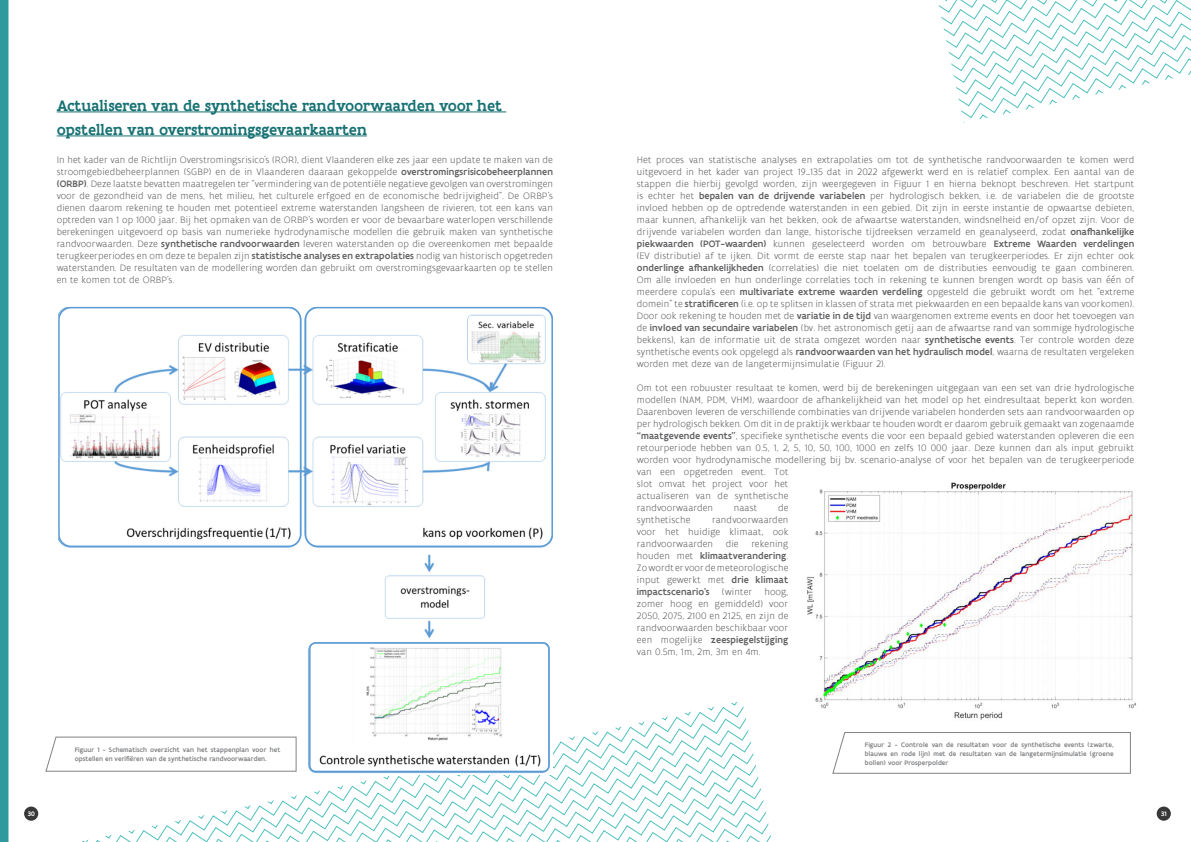
<style>
.page{position:relative;width:1191px;height:842px;background:#fff}
.page>*{position:absolute;margin:0;border:0;box-sizing:border-box;transform-origin:0 0}
.t1{font:500 16px/24px "Flanders Art Serif";color:#177173}
.Bodytekst{font:300 10px/12px "Flanders Art Sans";letter-spacing:.01em;color:#636366;text-align:justify}
.t2{font:500 7px/9px "Flanders Art Sans";letter-spacing:.01em;color:#808285}
.t3{font:500 7px "Flanders Art Sans";color:#fff}
.s1{font-weight:500}
</style>
<div class="page">
<svg style="left:0;top:0;width:9px;height:842px;background:#3a9ea2"></svg>
<div style="left:24px;top:806px;width:14px;height:15px;background:#383839;border-radius:50%"></div>
<div style="left:1156px;top:806px;width:14px;height:15px;background:#383839;border-radius:50%"></div>
<hr style="left:57px;top:112px;width:449px;height:1px;background:#177173">
<hr style="left:57px;top:136px;width:310px;height:1px;background:#177173">
<img style="left:807px;top:482px;width:329px;height:238px">
<svg style="left:82px;top:837px;width:689px;height:5px"></svg>
<svg style="left:105px;top:825px;width:666px;height:12px"></svg>
<svg style="left:174px;top:814px;width:595px;height:11px"></svg>
<svg style="left:221px;top:802px;width:545px;height:12px"></svg>
<svg style="left:267px;top:790px;width:497px;height:12px"></svg>
<svg style="left:337px;top:779px;width:424px;height:11px"></svg>
<svg style="left:383px;top:772px;width:376px;height:7px"></svg>
<svg style="left:938px;top:0;width:253px;height:123px"></svg>
<img style="left:59px;top:308px;width:494px;height:466px">
<svg style="left:45px;top:701px;width:711px;height:71px"></svg>
<svg style="left:832px;top:732px;width:299px;height:42px"></svg>
<div style="left:58px;top:307px;width:243px;height:240px;border:2px solid #5b9bd5;border-radius:12px"></div>
<div style="left:305px;top:307px;width:248px;height:240px;border:2px solid #5b9bd5;border-radius:12px"></div>
<div style="left:309px;top:642px;width:240px;height:130px;border:2px solid #5b9bd5;border-radius:6px"></div>
<p class="t1" style="left:57px;top:93px;width:447px">Actualiseren van de synthetische randvoorwaarden voor het opstellen van overstromingsgevaarkaarten</p>
<p class="Bodytekst" style="left:57px;top:154px;width:498px">In het kader van de Richtlijn Overstromingsrisico’s (ROR), dient Vlaanderen elke zes jaar een update te maken van de stroomgebiedbeheerplannen (SGBP) en de in Vlaanderen daaraan gekoppelde <span class="s1">overstromingsrisicobeheerplannen (ORBP)</span>. Deze laatste bevatten maatregelen ter “vermindering van de potentiële negatieve gevolgen van overstromingen voor de gezondheid van de mens, het milieu, het culturele erfgoed en de economische bedrijvigheid”. De ORBP’s dienen daarom rekening te houden met potentieel extreme waterstanden langsheen de rivieren, tot een kans van optreden van 1 op 1000 jaar. Bij het opmaken van de ORBP’s worden er voor de bevaarbare waterlopen verschillende berekeningen uitgevoerd op basis van numerieke hydrodynamische modellen die gebruik maken van synthetische randvoorwaarden. Deze <span class="s1">synthetische randvoorwaarden</span> leveren waterstanden op die overeenkomen met bepaalde terugkeerperiodes en om deze te bepalen zijn <span class="s1">statistische analyses en extrapolaties</span> nodig van historisch opgetreden waterstanden. De resultaten van de modellering worden dan gebruikt om overstromingsgevaarkaarten op te stellen en te komen tot de ORBP’s.</p>
<p class="Bodytekst" style="left:637px;top:154px;width:499px">Het proces van statistische analyses en extrapolaties om tot de synthetische randvoorwaarden te komen werd uitgevoerd in het kader van project 19_135 dat in 2022 afgewerkt werd en is relatief complex. Een aantal van de stappen die hierbij gevolgd worden, zijn weergegeven in Figuur 1 en hierna beknopt beschreven. Het startpunt is echter het <span class="s1">bepalen van de drijvende variabelen</span> per hydrologisch bekken, i.e. de variabelen die de grootste invloed hebben op de optredende waterstanden in een gebied. Dit zijn in eerste instantie de opwaartse debieten, maar kunnen, afhankelijk van het bekken, ook de afwaartse waterstanden, windsnelheid en/of opzet zijn. Voor de drijvende variabelen worden dan lange, historische tijdreeksen verzameld en geanalyseerd, zodat <span class="s1">onafhankelijke piekwaarden (POT-waarden)</span> kunnen geselecteerd worden om betrouwbare <span class="s1">Extreme Waarden verdelingen </span>(EV distributie) af te ijken. Dit vormt de eerste stap naar het bepalen van terugkeerperiodes. Er zijn echter ook <span class="s1">onderlinge afhankelijkheden</span> (correlaties) die niet toelaten om de distributies eenvoudig te gaan combineren.<br>Om alle invloeden en hun onderlinge correlaties toch in rekening te kunnen brengen wordt op basis van één of meerdere copula’s een <span class="s1">multivariate extreme waarden verdeling</span> opgesteld die gebruikt wordt om het “extreme domein” te <span class="s1">stratificeren</span> (i.e. op te splitsen in klassen of strata met piekwaarden en een bepaalde kans van voorkomen).<br>Door ook rekening te houden met de <span class="s1">variatie in de tijd</span> van waargenomen extreme events en door het toevoegen van de <span class="s1">invloed van secundaire variabelen</span> (bv. het astronomisch getij aan de afwaartse rand van sommige hydrologische bekkens), kan de informatie uit de strata omgezet worden naar <span class="s1">synthetische events</span>. Ter controle worden deze synthetische events ook opgelegd als <span class="s1">randvoorwaarden van het hydraulisch model</span>, waarna de resultaten vergeleken worden met deze van de langetermijnsimulatie (Figuur 2).</p>
<p class="Bodytekst" style="left:637px;top:382px;width:499px;text-align:left">Om tot een robuuster resultaat te komen, werd bij de berekeningen uitgegaan van een set van drie hydrologische modellen (NAM, PDM, VHM), waardoor de afhankelijkheid van het model op het eindresultaat beperkt kon worden.<br>Daarenboven leveren de verschillende combinaties van drijvende variabelen honderden sets aan randvoorwaarden op per hydrologisch bekken. Om dit in de praktijk werkbaar te houden wordt er daarom gebruik gemaakt van zogenaamde <span class="s1">“maatgevende events”</span>, specifieke synthetische events die voor een bepaald gebied waterstanden opleveren die een retourperiode hebben van 0.5, 1, 2, 5, 10, 50, 100, 1000 en zelfs 10 000 jaar. Deze kunnen dan als input gebruikt worden voor hydrodynamische modellering bij bv. scenario-analyse of voor het bepalen van de terugkeerperiode van een opgetreden event. Tot<br>slot omvat het project voor het<br>actualiseren van de synthetische<br>randvoorwaarden</p>
<p class="Bodytekst" style="left:733px;top:502px;width:25px">naast</p>
<p class="Bodytekst" style="left:778px;top:502px;width:12px">de</p>
<p class="Bodytekst" style="left:637px;top:514px;width:153px;text-indent:75px">randvoorwaarden voor het huidige klimaat, ook randvoorwaarden</p>
<p class="Bodytekst" style="left:637px;top:514px;width:55px">synthetische</p>
<p class="Bodytekst" style="left:637px;top:538px;width:153px;text-indent:114px">rekening houden met <span class="s1">klimaatverandering</span>.<br>Zo wordt er voor de meteorologische input gewerkt met <span class="s1">drie klimaat impactscenario’s</span> (winter hoog, zomer hoog en gemiddeld) voor 2050, 2075, 2100 en 2125, en zijn de randvoorwaarden beschikbaar voor een mogelijke <span class="s1">zeespiegelstijging </span>van 0.5m, 1m, 2m, 3m en 4m.</p>
<p class="Bodytekst" style="left:725px;top:538px;width:14px">die</p>
<p class="t2" style="left:75px;top:745px;width:207px">Figuur 1 - Schematisch overzicht van het stappenplan voor het opstellen en verifiëren van de synthetische randvoorwaarden.</p>
<p class="t2" style="left:865px;top:740px;width:250px;text-align:justify">Figuur 2 - Controle van de resultaten voor de synthetische events (zwarte, blauwe en rode lijn) met de resultaten van de langetermijnsimulatie (groene bollen) voor Prosperpolder</p>
<p class="t3" style="left:28px;top:809px;width:8px">30</p>
<p class="t3" style="left:1161px;top:809px;width:7px">31</p>
</div>
